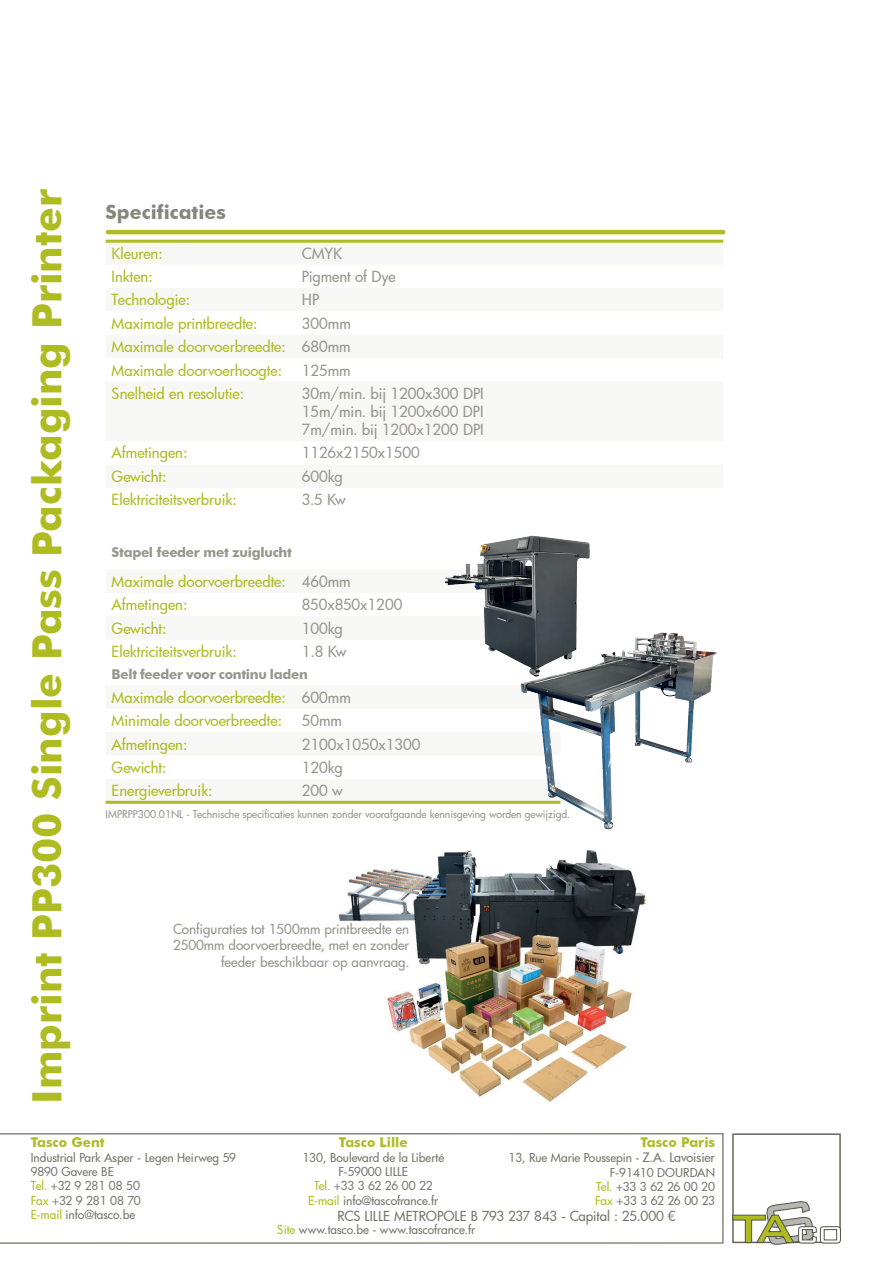
<style>
.page{position:relative;width:893px;height:1263px;background:#fff}
.page>*{position:absolute;margin:0;border:0;box-sizing:border-box;transform-origin:0 0}
.t1{font:700 40.5px "Futura BT";color:#aebc21}
.t2{font:700 19.5px "Futura BT";color:#87867c}
.t3{font:500 15px/23.4px "Futura";letter-spacing:-.005em;color:#aebc21}
.t4{font:500 15px/18px "Futura";color:#96968d;text-align:justify}
.t5{font:500 13.5px/16.2px "Futura";letter-spacing:-.005em;color:#96968d;text-align:right}
.t6{font:700 13.5px "Futura BT";letter-spacing:-.02em;color:#96968d}
.t7{font:500 13.5px "Futura";letter-spacing:-.01em;color:#77766c}
.t8{font:700 13.5px "Futura BT";color:#aebc21}
.t9{font:500 12px/14.4px "Futura";letter-spacing:-.005em;color:#77766c}
.t10{font:500 10.5px "Futura";letter-spacing:-.005em;color:#96968d}
.s1{color:#96968d}
.s2{color:#aebc21}
.s3{font-size:12.75px}
</style>
<div class="page">
<hr style="left:106px;top:240px;width:190px;height:3px;background:#aebc21">
<hr style="left:296px;top:240px;width:427px;height:3px;background:#aebc21">
<hr style="left:106px;top:801px;width:190px;height:3px;background:#aebc21">
<hr style="left:296px;top:801px;width:264px;height:3px;background:#aebc21">
<hr style="left:108px;top:230px;width:615px;height:4px;background:#aebc21">
<svg style="left:0;top:1133px;width:724px;height:111px"></svg>
<svg style="left:732px;top:1133px;width:109px;height:112px"></svg>
<img style="left:338px;top:850px;width:309px;height:252px">
<img style="left:517px;top:632px;width:200px;height:198px">
<img style="left:444px;top:535px;width:154px;height:144px">
<h1 class="t1" style="left:23px;top:1103px;width:916px;rotate:-90deg">Imprint PP300 Single Pass Packaging Printer</h1>
<h2 class="t2" style="left:106px;top:200px;width:122px">Specificaties</h2>
<p class="t3" style="left:112px;top:241px;width:53px">Kleuren:</p>
<p class="t4" style="left:302px;top:244px;width:42px">CMYK</p>
<p class="t3" style="left:112px;top:264px;width:43px">Inkten:</p>
<p class="t4" style="left:302px;top:267px;width:95px">Pigment of Dye</p>
<p class="t3" style="left:112px;top:288px;width:80px">Technologie:</p>
<p class="t4" style="left:302px;top:291px;width:19px">HP</p>
<p class="t3" style="left:112px;top:311px;width:147px">Maximale printbreedte:</p>
<p class="t3" style="left:112px;top:311px;width:241px;text-align:justify;text-indent:190px"><span class="s1">300mm </span>Maximale doorvoerbreedte: <span class="s1">680mm </span>Maximale doorvoerhoogte:</p>
<p class="t4" style="left:302px;top:361px;width:50px">125mm</p>
<p class="t3" style="left:112px;top:381px;width:134px">Snelheid en resolutie:</p>
<p class="t4" style="left:302px;top:384px;width:183px">30m/min. bij 1200x300 DPI 15m/min. bij 1200x600 DPI 7m/min. bij 1200x1200 DPI</p>
<p class="t3" style="left:112px;top:441px;width:77px">Afmetingen:</p>
<p class="t4" style="left:302px;top:444px;width:119px">1126x2150x1500</p>
<p class="t3" style="left:112px;top:464px;width:56px">Gewicht:</p>
<p class="t4" style="left:302px;top:467px;width:42px">600kg</p>
<p class="t3" style="left:112px;top:488px;width:127px">Elektriciteitsverbruik:</p>
<p class="t4" style="left:302px;top:490px;width:45px">3.5 Kw</p>
<p class="t6" style="left:112px;top:544px;width:182px">Stapel feeder met zuiglucht</p>
<p class="t3" style="left:112px;top:569px;width:241px">Maximale doorvoerbreedte: <span class="s1">460mm<br></span>Afmetingen:</p>
<p class="t4" style="left:302px;top:595px;width:102px">850x850x1200</p>
<p class="t3" style="left:112px;top:616px;width:56px">Gewicht:</p>
<p class="t4" style="left:302px;top:619px;width:42px">100kg</p>
<p class="t3" style="left:112px;top:639px;width:127px">Elektriciteitsverbruik:</p>
<p class="t4" style="left:302px;top:642px;width:46px">1.8 Kw</p>
<p class="t6" style="left:112px;top:666px;width:198px">Belt feeder voor continu laden</p>
<p class="t3" style="left:112px;top:685px;width:241px">Maximale doorvoerbreedte: <span class="s1">600mm<br></span>Minimale doorvoerbreedte:</p>
<p class="t4" style="left:302px;top:711px;width:42px">50mm</p>
<p class="t3" style="left:112px;top:732px;width:77px">Afmetingen:</p>
<p class="t4" style="left:302px;top:735px;width:120px">2100x1050x1300</p>
<p class="t3" style="left:112px;top:755px;width:56px">Gewicht:</p>
<p class="t4" style="left:302px;top:758px;width:42px">120kg</p>
<p class="t3" style="left:112px;top:779px;width:102px">Energieverbruik:</p>
<p class="t4" style="left:302px;top:781px;width:43px">200 w</p>
<p class="t10" style="left:106px;top:807px;width:466px">IMPRPP300.01NL - Technische specificaties kunnen zonder voorafgaande kennisgeving worden gewijzigd.</p>
<p class="t5" style="left:173px;top:921px;width:238px">Configuraties tot 1500mm printbreedte en<br>2500mm doorvoerbreedte, met en zonder feeder beschikbaar op aanvraag.</p>
<p class="t8" style="left:31px;top:1134px;width:75px">Tasco Gent</p>
<p class="t9" style="left:31px;top:1149px;width:207px">Industrial Park Asper - Legen Heirweg 59<br>9890 Gavere BE<br><span class="s2">Tel.</span> +32 9 281 08 50<br><span class="s2">Fax</span> +32 9 281 08 70<br><span class="s2">E-mail</span> info@tasco.be</p>
<p class="t8" style="left:339px;top:1134px;width:70px">Tasco Lille</p>
<p class="t9" style="left:302px;top:1149px;width:143px;text-align:center">130, Boulevard de la Liberté<br>F-59000 LILLE<br><span class="s2">Tel.</span> +33 3 62 26 00 22<br><span class="s2">E-mail</span> info@tascofrance.fr</p>
<p class="t8" style="left:640px;top:1134px;width:76px">Tasco Paris</p>
<p class="t9" style="left:508px;top:1150px;width:208px;text-align:right">13, Rue Marie Poussepin - <span class="s3">Z.A. Lavoisier<br></span>F-91410 DOURDAN<br><span class="s2">Tel.</span> +33 3 62 26 00 20<br><span class="s2">Fax</span> +33 3 62 26 00 23</p>
<p class="t7" style="left:338px;top:1206px;width:340px">RCS LILLE METROPOLE B 793 237 843 - Capital : 25.000 €</p>
<p class="t9" style="left:277px;top:1221px;width:200px"><span class="s2">Site</span> www.tasco.be - www.tascofrance.fr</p>
</div>
